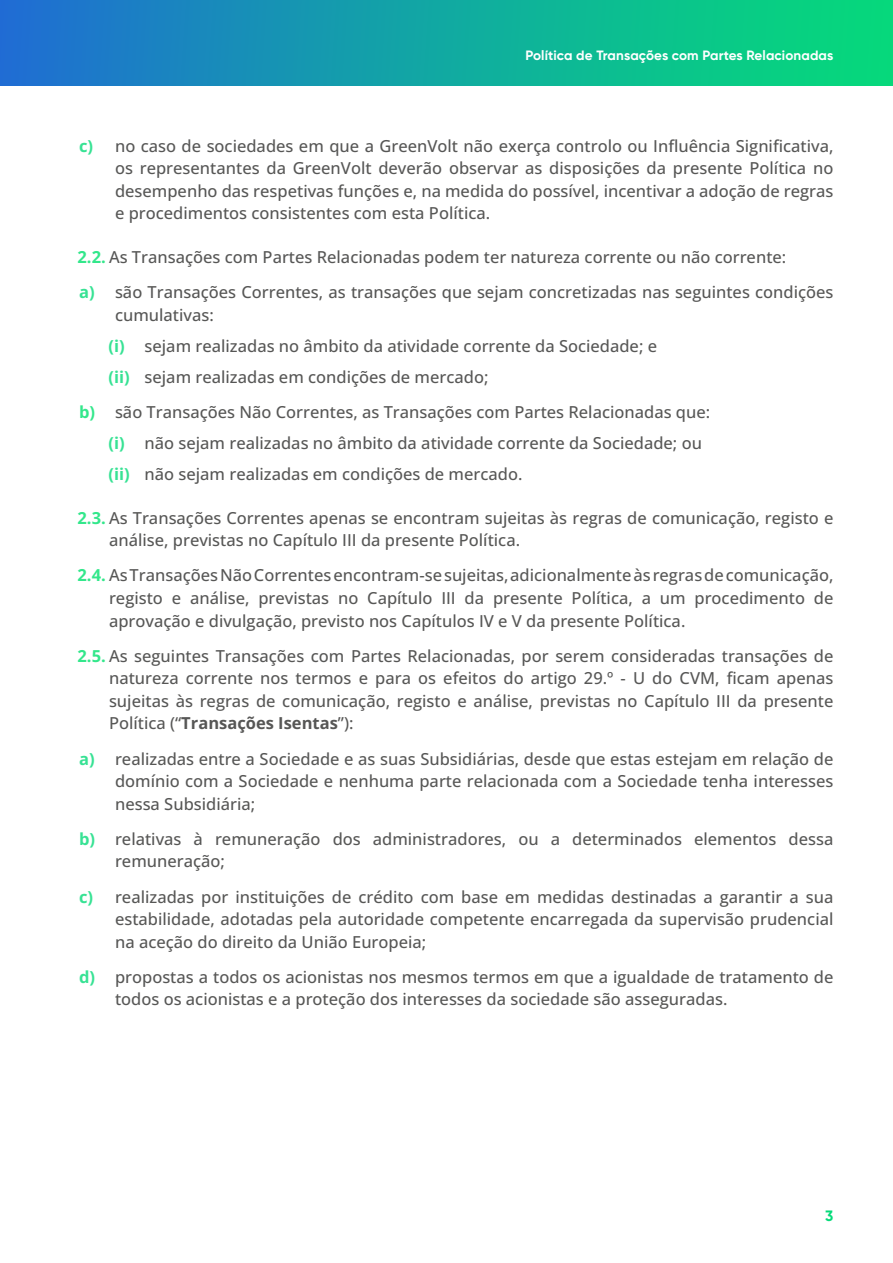
<style>
.page{position:relative;width:893px;height:1263px;background:#fff}
.page>*{position:absolute;margin:0;border:0;box-sizing:border-box;transform-origin:0 0}
.t1{font:500 16.5px/22.5px "Open Sans";color:#575756}
.t2{font:700 15px "Gilroy";color:#05db79}
.t3{font:700 13.5px "Gilroy";letter-spacing:.01em;color:#fff}
.s1{font-weight:700;color:#37e294}
.s2{font-weight:700;color:#33e78b}
.s3{font-weight:700}
</style>
<div class="page">
<div style="left:0;top:0;width:893px;height:85px;background:linear-gradient(to right,#1f70d1,#04df76)"></div>
<p class="t3" style="left:525px;top:46px;width:309px">Política de Transações com Partes Relacionadas</p>
<p class="t1" style="left:115px;top:134px;width:720px;text-align:justify;text-indent:-36px"><span class="s1">c)</span> no caso de sociedades em que a GreenVolt não exerça controlo ou Influência Significativa, os representantes da GreenVolt deverão observar as disposições da presente Política no desempenho das respetivas funções e, na medida do possível, incentivar a adoção de regras e procedimentos consistentes com esta Política.</p>
<p class="t1" style="left:78px;top:239px;width:757px;line-height:35.2px"><span class="s2">2.2.</span> As Transações com Partes Relacionadas podem ter natureza corrente ou não corrente:<br><span class="s1">a)</span> são Transações Correntes, as transações que sejam concretizadas nas seguintes condições</p>
<p class="t1" style="left:109px;top:299px;width:550px;line-height:31px;text-indent:6px">cumulativas:<br><span class="s1">(i)</span> sejam realizadas no âmbito da atividade corrente da Sociedade; e <span class="s1">(ii)</span> sejam realizadas em condições de mercado;</p>
<p class="t1" style="left:109px;top:396px;width:603px;line-height:31px;text-indent:-30px"><span class="s2">b)</span> são Transações Não Correntes, as Transações com Partes Relacionadas que: <span class="s1">(i)</span> não sejam realizadas no âmbito da atividade corrente da Sociedade; ou <span class="s1">(ii)</span> não sejam realizadas em condições de mercado.</p>
<p class="t1" style="left:109px;top:506px;width:726px;text-indent:-31px"><span class="s2">2.3.</span> As Transações Correntes apenas se encontram sujeitas às regras de comunicação, registo e análise, previstas no Capítulo III da presente Política.</p>
<p class="t1" style="left:109px;top:564px;width:726px;text-align:justify;text-indent:-31px"><span class="s2">2.4.</span> As Transações Não Correntes encontram-se sujeitas, adicionalmente às regras de comunicação, registo e análise, previstas no Capítulo III da presente Política, a um procedimento de aprovação e divulgação, previsto nos Capítulos IV e V da presente Política.</p>
<p class="t1" style="left:109px;top:644px;width:726px;text-align:justify;text-indent:-31px"><span class="s2">2.5.</span> As seguintes Transações com Partes Relacionadas, por serem consideradas transações de natureza corrente nos termos e para os efeitos do artigo 29.º - U do CVM, ficam apenas sujeitas às regras de comunicação, registo e análise, previstas no Capítulo III da presente Política (“<span class="s3">Transações Isentas</span>”):</p>
<p class="t1" style="left:115px;top:747px;width:720px;text-align:justify;text-indent:-36px"><span class="s1">a)</span> realizadas entre a Sociedade e as suas Subsidiárias, desde que estas estejam em relação de domínio com a Sociedade e nenhuma parte relacionada com a Sociedade tenha interesses nessa Subsidiária;</p>
<p class="t1" style="left:115px;top:827px;width:720px;text-indent:-36px"><span class="s1">b)</span> relativas à remuneração dos administradores, ou a determinados elementos dessa remuneração;</p>
<p class="t1" style="left:115px;top:885px;width:720px;text-align:justify;text-indent:-36px"><span class="s1">c)</span> realizadas por instituições de crédito com base em medidas destinadas a garantir a sua estabilidade, adotadas pela autoridade competente encarregada da supervisão prudencial na aceção do direito da União Europeia;</p>
<p class="t1" style="left:115px;top:965px;width:720px;text-indent:-36px"><span class="s1">d)</span> propostas a todos os acionistas nos mesmos termos em que a igualdade de tratamento de todos os acionistas e a proteção dos interesses da sociedade são asseguradas.</p>
<p class="t2" style="left:825px;top:1206px;width:10px">3</p>
</div>
